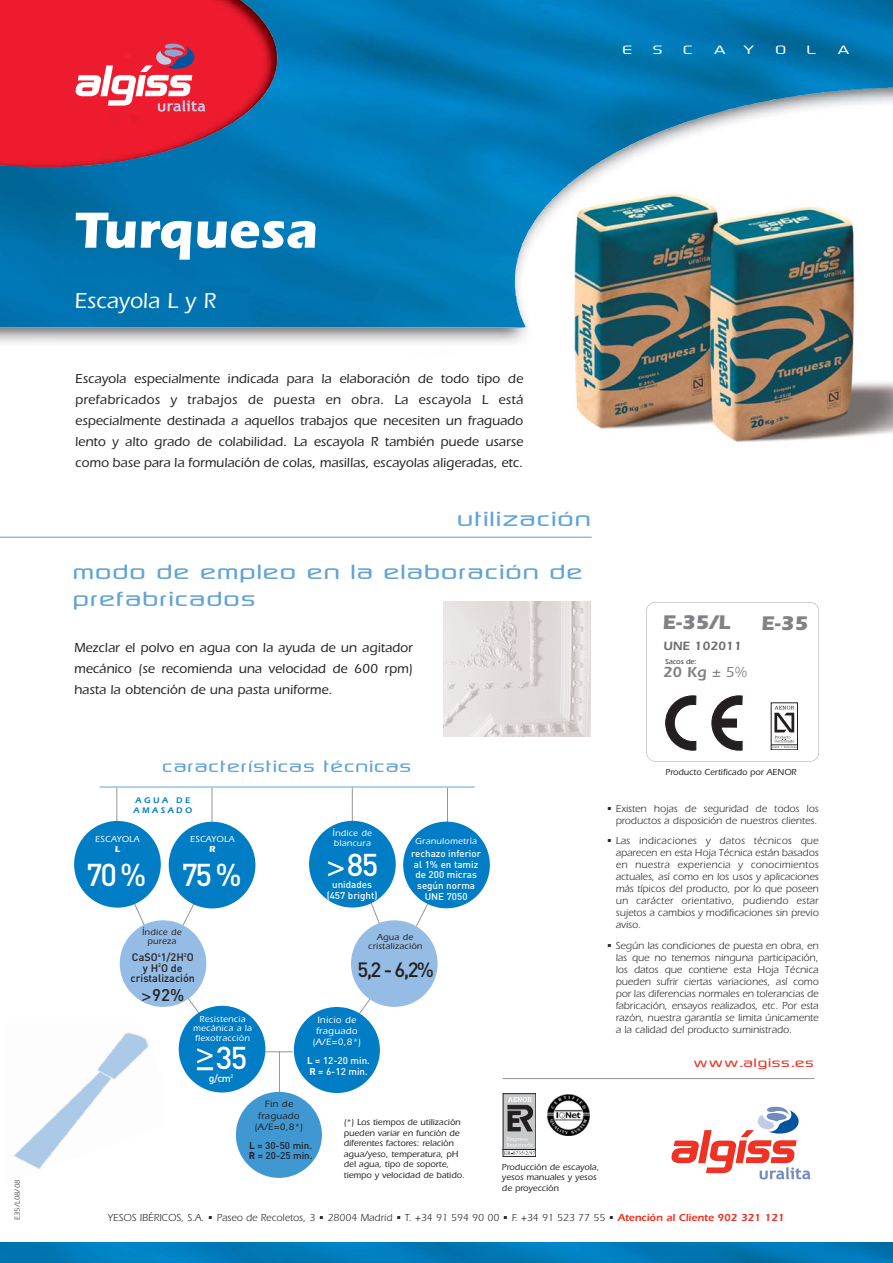
<style>
.page{position:relative;width:893px;height:1263px;background:#fff}
.page>*{position:absolute;margin:0;border:0;box-sizing:border-box;transform-origin:0 0}
.t1{font:700 52.5px "Itc Eras";color:#fff}
.t2{font:500 31.2px "DIN";letter-spacing:-.065em;color:#fff}
.t3{font:22.5px/27.8px "Brownsville";letter-spacing:.075em;color:#60a3d9}
.t4{font:500 22.5px "Itc Eras";color:#fff}
.t5{font:700 20.4px "Itc Eras";color:#808285}
.t6{font:500 20.4px "DIN";color:#231f20}
.t7{font:18px "Brownsville";letter-spacing:.075em;color:#60a3d9}
.t8{font:500 16.8px "DIN";color:#231f20}
.t9{font:600 15px "Itc Eras";color:#808285}
.t10{font:500 13.5px/21px "Itc Eras";color:#231f20;text-align:justify}
.t11{font:13.5px "Brownsville";letter-spacing:.075em;color:#ee3224}
.t12{font:13.5px "Brownsville";color:#fff}
.t13{font:600 12.45px "Itc Eras";color:#6d6e70}
.t14{font:500 10.8px/10.6px "DIN";color:#231f20;text-align:center}
.t15{font:10.5px/12px "Itc Eras";color:#231f20;text-align:justify}
.t16{font:500 10.35px "DIN";color:#fff}
.t17{font:500 9.75px/10.6px "DIN";color:#fff;text-align:center}
.t18{font:500 9.75px/10.6px "DIN";color:#231f20}
.t19{font:500 9.6px/11.2px "Itc Eras";letter-spacing:.03em;color:#fff;text-align:center}
.t20{font:500 9.6px/11.2px "Itc Eras";letter-spacing:.03em;color:#231f20;text-align:center}
.t21{font:500 9px/10.5px "Itc Eras";color:#231f20}
.t22{font:500 9px/9.6px "Itc Eras";letter-spacing:.03em;color:#fff}
.t23{font:500 9px/9.6px "Itc Eras";letter-spacing:.03em;color:#231f20;text-align:center}
.t24{font:700 9px "Itc Eras";color:#fff}
.t25{font:600 8.4px/10.1px "Itc Eras";letter-spacing:.315em;color:#007dc5}
.t26{font:7.5px "Itc Eras";letter-spacing:.03em;color:#231f20}
.t27{font:500 7.5px "Itc Eras";color:#231f20}
.s1{font-family:"Helvetica";font-weight:400}
.s2{font-weight:700}
.s3{font-weight:500}
.s4{font-weight:600;color:#ee3224}
</style>
<div class="page">
<img style="left:0;top:0;width:893px;height:343px">
<img style="left:0;top:0;width:278px;height:119px">
<svg style="left:76px;top:44px;width:129px;height:68px"></svg>
<img style="left:14px;top:1036px;width:136px;height:133px">
<img style="left:0;top:1242px;width:893px;height:21px">
<hr style="left:0;top:537px;width:592px;height:1px;background:#60a3d9">
<svg style="left:505px;top:1096px;width:29px;height:41px"></svg>
<div style="left:503px;top:1094px;width:33px;height:56px;border:1px solid #231f20"></div>
<svg style="left:508px;top:1097px;width:27px;height:34px"></svg>
<svg style="left:504px;top:1137px;width:31px;height:18px"></svg>
<img style="left:548px;top:1094px;width:41px;height:42px">
<hr style="left:502px;top:1078px;width:313px;height:1px;background:#939598">
<svg style="left:671px;top:1107px;width:139px;height:73px"></svg>
<img style="left:564px;top:187px;width:329px;height:255px">
<img style="left:443px;top:602px;width:148px;height:135px">
<div style="left:646px;top:602px;width:173px;height:160px;border:1px solid #a7a9ac;border-radius:9px"></div>
<svg style="left:770px;top:702px;width:28px;height:48px"></svg>
<div style="left:771px;top:703px;width:27px;height:47px;border:1px solid #231f20"></div>
<svg style="left:771px;top:706px;width:26px;height:42px"></svg>
<svg style="left:665px;top:696px;width:31px;height:54px"></svg>
<svg style="left:712px;top:696px;width:30px;height:54px"></svg>
<hr style="left:247px;top:1051px;width:46px;height:1px;background:#939598">
<hr style="left:279px;top:1052px;width:1px;height:49px;background:#939598">
<svg style="left:344px;top:871px;width:105px;height:168px"></svg>
<svg style="left:119px;top:861px;width:97px;height:175px"></svg>
<hr style="left:352px;top:788px;width:1px;height:38px;background:#939598">
<hr style="left:447px;top:788px;width:1px;height:38px;background:#939598">
<hr style="left:116px;top:788px;width:1px;height:38px;background:#939598">
<hr style="left:212px;top:788px;width:1px;height:38px;background:#939598">
<div style="left:74px;top:821px;width:87px;height:87px;background:#007dc5;border-radius:50%"></div>
<div style="left:169px;top:822px;width:86px;height:86px;background:#007dc5;border-radius:50%"></div>
<div style="left:309px;top:821px;width:87px;height:87px;background:#007dc5;border-radius:50%"></div>
<div style="left:403px;top:822px;width:87px;height:86px;background:#007dc5;border-radius:50%"></div>
<div style="left:120px;top:920px;width:86px;height:87px;background:#94bce4;border-radius:50%"></div>
<div style="left:351px;top:920px;width:87px;height:87px;background:#94bce4;border-radius:50%"></div>
<div style="left:179px;top:1006px;width:86px;height:87px;background:#007dc5;border-radius:50%"></div>
<div style="left:236px;top:1092px;width:86px;height:86px;background:#4098d3;border-radius:50%"></div>
<hr style="left:100px;top:787px;width:375px;height:1px;background:#60a3d9">
<div style="left:294px;top:1007px;width:86px;height:86px;background:#007dc5;border-radius:50%"></div>
<hr style="left:197px;top:1067px;width:16px;height:3px;background:#fff">
<p class="t12" style="left:623px;top:45px;width:11px">E</p>
<p class="t12" style="left:653px;top:45px;width:11px">S</p>
<p class="t12" style="left:684px;top:45px;width:11px">C</p>
<p class="t12" style="left:714px;top:45px;width:43px">A Y</p>
<p class="t12" style="left:776px;top:45px;width:12px">O</p>
<p class="t12" style="left:807px;top:45px;width:11px">L</p>
<p class="t12" style="left:838px;top:45px;width:14px">A</p>
<p class="t26" style="left:15px;top:1220px;width:42px;rotate:-90deg">E35/L08/08</p>
<h1 class="t1" style="left:75px;top:213px;width:244px">Turquesa</h1>
<h3 class="t4" style="left:75px;top:293px;width:143px">Escayola L y R</h3>
<p class="t10" style="left:75px;top:370px;width:449px">Escayola especialmente indicada para la elaboración de todo tipo de prefabricados y trabajos de puesta en obra. La escayola L está especialmente destinada a aquellos trabajos que necesiten un fraguado lento y alto grado de colabilidad. La escayola R también puede usarse como base para la formulación de colas, masillas, escayolas aligeradas, etc.</p>
<h3 class="t3" style="left:459px;top:506px;width:134px">utilización</h3>
<h3 class="t3" style="left:74px;top:559px;width:510px">modo de empleo en la elaboración de prefabricados</h3>
<p class="t10" style="left:74px;top:639px;width:340px">Mezclar el polvo en agua con la ayuda de un agitador mecánico (se recomienda una velocidad de 600 rpm) hasta la obtención de una pasta uniforme.</p>
<h3 class="t7" style="left:163px;top:760px;width:250px">características técnicas</h3>
<p class="t25" style="left:134px;top:796px;width:60px">AGUA DE<br>AMASADO</p>
<p class="t22" style="left:95px;top:835px;width:46px">ESCAYOLA</p>
<p class="t24" style="left:115px;top:846px;width:7px">L</p>
<h2 class="t2" style="left:86px;top:863px;width:62px">70 %</h2>
<p class="t22" style="left:190px;top:835px;width:46px">ESCAYOLA</p>
<p class="t24" style="left:209px;top:846px;width:8px">R</p>
<h2 class="t2" style="left:181px;top:864px;width:62px">75 %</h2>
<p class="t23" style="left:142px;top:928px;width:41px">Índice de pureza</p>
<p class="t14" style="left:130px;top:953px;width:66px">CaSO<sup>4</sup>1/2H<sup>2</sup>O y H<sup>2</sup>O de cristalización</p>
<h3 class="t8" style="left:141px;top:989px;width:44px"><span class="s1">&gt;</span>92%</h3>
<p class="t22" style="left:193px;top:1015px;width:60px;text-align:center">Resistencia mecánica a la flexotracción</p>
<p class="t16" style="left:209px;top:1075px;width:26px">g/cm<sup>2</sup></p>
<h2 class="t2" style="left:196px;top:1047px;width:53px"><sup>&gt;</sup>35</h2>
<p class="t22" style="left:332px;top:829px;width:41px">Índice de blancura</p>
<p class="t22" style="left:415px;top:838px;width:63px">Granulometría</p>
<h2 class="t2" style="left:327px;top:854px;width:53px"><span class="s1">&gt;</span>85</h2>
<p class="t17" style="left:327px;top:880px;width:52px">unidades (457 bright)</p>
<p class="t17" style="left:411px;top:849px;width:71px">rechazo inferior al 1% en tamiz de 200 micras según norma<br>UNE 7050</p>
<p class="t23" style="left:368px;top:933px;width:56px">Agua de cristalización</p>
<h3 class="t6" style="left:357px;top:963px;width:78px">5,2 - 6,2%</h3>
<p class="t19" style="left:312px;top:1015px;width:50px">Inicio de fraguado (A/E=0,8*)</p>
<p class="t17" style="left:307px;top:1057px;width:64px;text-align:left"><span class="s2">L</span> = 12-20 min.<br><span class="s2">R</span> = 6-12 min.</p>
<h3 class="t5" style="left:662px;top:615px;width:69px">E-35/L</h3>
<h3 class="t5" style="left:761px;top:616px;width:49px">E-35</h3>
<p class="t13" style="left:663px;top:642px;width:80px">UNE 102011</p>
<p class="t27" style="left:665px;top:659px;width:33px">Sacos de:</p>
<h3 class="t9" style="left:663px;top:667px;width:86px">20 Kg <span class="s3">± 5%</span></h3>
<p class="t21" style="left:665px;top:768px;width:133px">Producto Certificado por AENOR</p>
<p class="t15" style="left:606px;top:804px;width:214px;text-align:right">• Existen hojas de seguridad de todos los productos a disposición de nuestros clientes.</p>
<p class="t15" style="left:616px;top:836px;width:204px;text-indent:-9px">• Las indicaciones y datos técnicos que aparecen en esta Hoja Técnica están basados en nuestra experiencia y conocimientos actuales, así como en los usos y aplicaciones más típicos del producto, por lo que poseen un carácter orientativo, pudiendo estar sujetos a cambios y modificaciones sin previo aviso.</p>
<p class="t15" style="left:616px;top:941px;width:204px;text-indent:-9px">• Según las condiciones de puesta en obra, en las que no tenemos ninguna participación, los datos que contiene esta Hoja Técnica pueden sufrir ciertas variaciones, así como por las diferencias normales en tolerancias de fabricación, ensayos realizados, etc. Por esta razón, nuestra garantía se limita únicamente a la calidad del producto suministrado.</p>
<p class="t11" style="left:694px;top:1058px;width:122px">www.algiss.es</p>
<p class="t20" style="left:255px;top:1100px;width:50px">Fin de fraguado (A/E=0,8*)</p>
<p class="t18" style="left:249px;top:1141px;width:65px"><span class="s2">L</span> = 30-50 min.<br><span class="s2">R</span> = 20-25 min.</p>
<p class="t21" style="left:344px;top:1118px;width:122px">(*) Los tiempos de utilización pueden variar en función de diferentes factores: relación agua/yeso, temperatura, pH del agua, tipo de soporte, tiempo y velocidad de batido.</p>
<p class="t21" style="left:502px;top:1163px;width:99px">Producción de escayola, yesos manuales y yesos de proyección</p>
<p class="t15" style="left:108px;top:1212px;width:678px">YESOS IBÉRICOS, S.A. • Paseo de Recoletos, 3 • 28004 Madrid • T. +34 91 594 90 00 • F. +34 91 523 77 55 • <span class="s4">Atención al Cliente 902 321 121</span></p>
</div>
